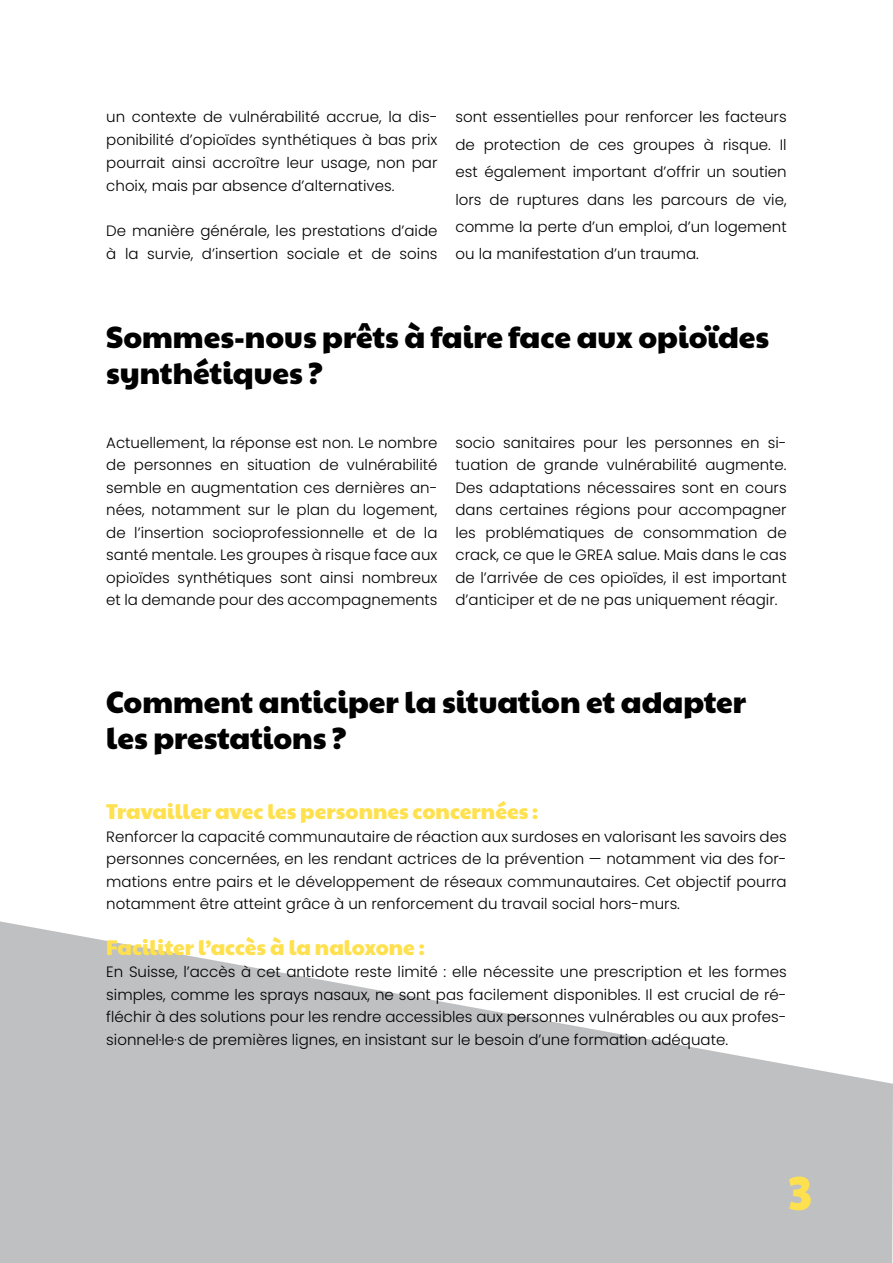
<style>
.page{position:relative;width:893px;height:1263px;background:#fff}
.page>*{position:absolute;margin:0;border:0;box-sizing:border-box;transform-origin:0 0}
.t1{font:46.5px "Paytone One";color:#ffe14f}
.t2{font:30px/36px "Paytone One";color:#000}
.t3{font:21px "Paytone One";color:#ffe14f}
.t4{font:300 15px/22.5px "Poppins";color:#000;text-align:justify}
</style>
<div class="page">
<svg style="left:0;top:921px;width:893px;height:342px;fill:#bfc0c2"></svg>
<p class="t4" style="left:106px;top:105px;width:333px">un contexte de vulnérabilité accrue, la dis&shy;ponibilité d’opioïdes synthétiques à bas prix pourrait ainsi accroître leur usage, non par choix, mais par absence d’alternatives.</p>
<p class="t4" style="left:106px;top:220px;width:333px">De manière générale, les prestations d’aide à la survie, d’insertion sociale et de soins</p>
<p class="t4" style="left:455px;top:103px;width:333px;line-height:27.5px">sont essentielles pour renforcer les facteurs de protection de ces groupes à risque. Il est également important d’offrir un soutien lors de ruptures dans les parcours de vie, comme la perte d’un emploi, d’un logement ou la manifestation d’un trauma.</p>
<h2 class="t2" style="left:106px;top:318px;width:664px">Sommes-nous prêts à faire face aux opioïdes synthétiques ?</h2>
<p class="t4" style="left:106px;top:431px;width:333px">Actuellement, la réponse est non. Le nombre de personnes en situation de vulnérabilité semble en augmentation ces dernières an&shy;nées, notamment sur le plan du logement, de l’insertion socioprofessionnelle et de la santé mentale. Les groupes à risque face aux opioïdes synthétiques sont ainsi nombreux et la demande pour des accompagnements</p>
<p class="t4" style="left:455px;top:431px;width:333px">socio sanitaires pour les personnes en si&shy;tuation de grande vulnérabilité augmente.<br>Des adaptations nécessaires sont en cours dans certaines régions pour accompagner les problématiques de consommation de crack, ce que le GREA salue. Mais dans le cas de l’arrivée de ces opioïdes, il est important d’anticiper et de ne pas uniquement réagir.</p>
<h2 class="t2" style="left:106px;top:682px;width:642px">Comment anticiper la situation et adapter les prestations ?</h2>
<h3 class="t3" style="left:106px;top:794px;width:433px">Travailler avec les personnes concernées :</h3>
<p class="t4" style="left:106px;top:825px;width:682px">Renforcer la capacité communautaire de réaction aux surdoses en valorisant les savoirs des personnes concernées, en les rendant actrices de la prévention — notamment via des for&shy;mations entre pairs et le développement de réseaux communautaires. Cet objectif pourra notamment être atteint grâce à un renforcement du travail social hors-murs.</p>
<h3 class="t3" style="left:106px;top:929px;width:320px">Faciliter l’accès à la naloxone :</h3>
<p class="t4" style="left:106px;top:960px;width:682px">En Suisse, l’accès à cet antidote reste limité : elle nécessite une prescription et les formes simples, comme les sprays nasaux, ne sont pas facilement disponibles. Il est crucial de ré&shy;fléchir à des solutions pour les rendre accessibles aux personnes vulnérables ou aux profes&shy;sionnel·le·s de premières lignes, en insistant sur le besoin d’une formation adéquate.</p>
<h1 class="t1" style="left:788px;top:1153px;width:25px">3</h1>
</div>
